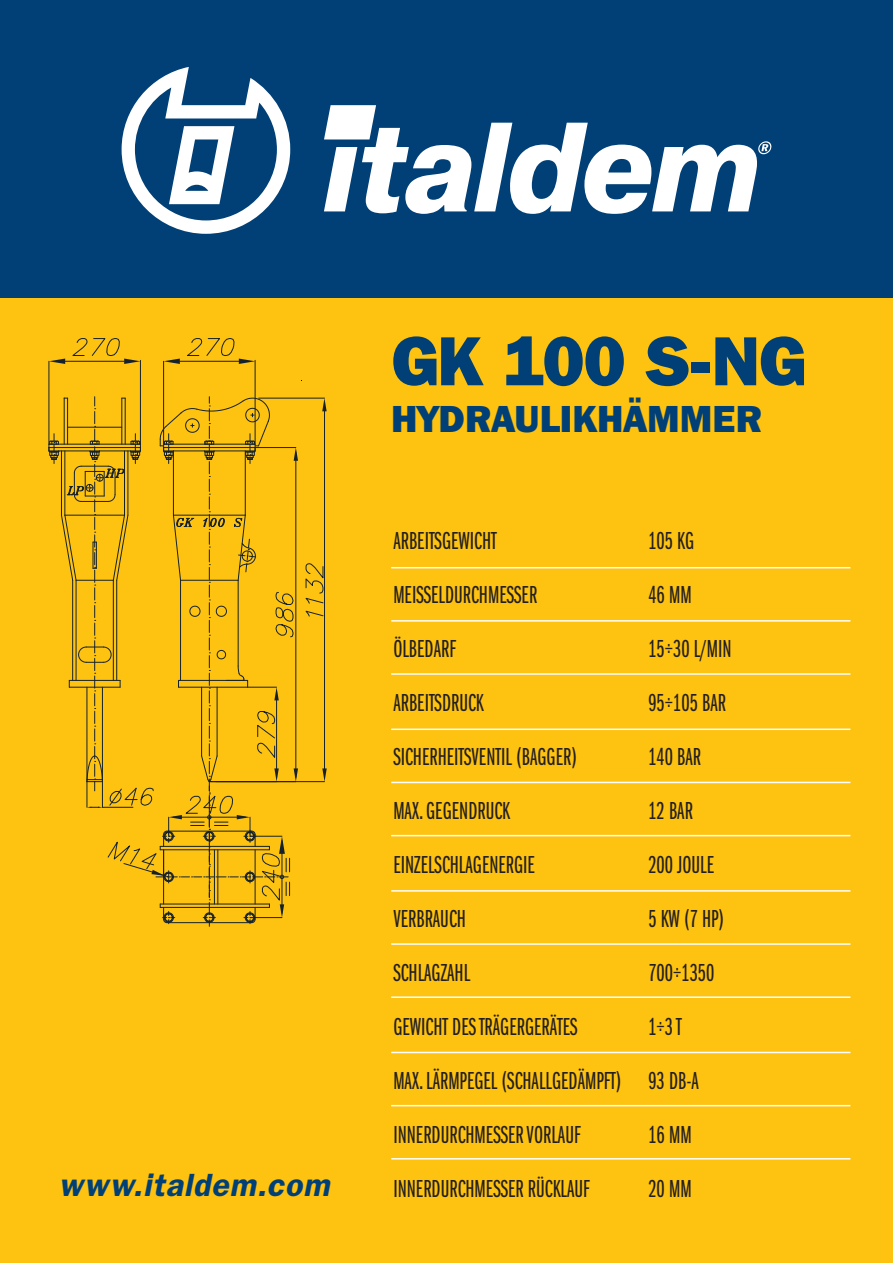
<style>
.page{position:relative;width:893px;height:1263px;background:#fec210}
.page>*{position:absolute;margin:0;border:0;box-sizing:border-box;transform-origin:0 0}
.t1{font:800 69px "Franklin Gothic IT Cby BT";letter-spacing:-.02em;color:#014077}
.t2{font:800 37.5px "Franklin Gothic IT Cby BT";color:#014077}
.t3{font:italic 600 32.25px "Franklin Gothic LT";color:#014077}
.t4{font:25.5px/54px "Franklin Gothic LT Book X Cmpr";color:#231f20}
</style>
<div class="page">
<div style="left:0;top:0;width:893px;height:298px;background:#014077"></div>
<svg style="left:122px;top:67px;width:635px;height:167px"></svg>
<svg style="left:758px;top:141px;width:13px;height:13px"></svg>
<hr style="left:391px;top:567px;width:459px;height:1px;background:#fff">
<hr style="left:391px;top:620px;width:459px;height:2px;background:#fff">
<hr style="left:391px;top:673px;width:459px;height:2px;background:#fff">
<hr style="left:391px;top:728px;width:459px;height:2px;background:#fff">
<hr style="left:391px;top:782px;width:459px;height:1px;background:#fff">
<hr style="left:391px;top:835px;width:459px;height:1px;background:#fff">
<hr style="left:391px;top:890px;width:459px;height:2px;background:#fff">
<hr style="left:391px;top:943px;width:459px;height:2px;background:#fff">
<hr style="left:391px;top:996px;width:459px;height:2px;background:#fff">
<hr style="left:391px;top:1052px;width:459px;height:1px;background:#fff">
<hr style="left:391px;top:1105px;width:459px;height:1px;background:#fff">
<hr style="left:391px;top:1158px;width:459px;height:1px;background:#fff">
<hr style="left:324px;top:402px;width:1px;height:375px;background:#15222e">
<hr style="left:216px;top:781px;width:108px;height:1px;background:#15222e">
<svg style="left:322px;top:768px;width:5px;height:14px"></svg>
<hr style="left:180px;top:361px;width:59px;height:1px;background:#15222e">
<hr style="left:65px;top:361px;width:59px;height:1px;background:#15222e">
<hr style="left:49px;top:361px;width:1px;height:83px;background:#15222e">
<svg style="left:49px;top:359px;width:16px;height:5px"></svg>
<hr style="left:140px;top:360px;width:1px;height:84px;background:#15222e">
<svg style="left:71px;top:338px;width:69px;height:26px"></svg>
<hr style="left:163px;top:361px;width:1px;height:83px;background:#15222e">
<svg style="left:164px;top:359px;width:16px;height:5px"></svg>
<svg style="left:305px;top:610px;width:19px;height:7px"></svg>
<svg style="left:305px;top:563px;width:19px;height:41px"></svg>
<hr style="left:259px;top:398px;width:65px;height:1px;background:#15222e">
<svg style="left:186px;top:338px;width:69px;height:26px"></svg>
<hr style="left:255px;top:360px;width:1px;height:84px;background:#15222e">
<svg style="left:322px;top:398px;width:5px;height:13px"></svg>
<svg style="left:49px;top:397px;width:249px;height:529px"></svg>
<p class="t3" style="left:59px;top:1166px;width:280px">www.italdem.com</p>
<h1 class="t1" style="left:391px;top:317px;width:416px">GK 100 S-NG</h1>
<h2 class="t2" style="left:391px;top:394px;width:372px">HYDRAULIKHÄMMER</h2>
<p class="t4" style="left:393px;top:514px;width:105px">ARBEITSGEWICHT</p>
<p class="t4" style="left:648px;top:514px;width:47px">105 KG</p>
<p class="t4" style="left:393px;top:568px;width:145px">MEISSELDURCHMESSER</p>
<p class="t4" style="left:648px;top:568px;width:45px">46 MM</p>
<p class="t4" style="left:393px;top:622px;width:64px">ÖLBEDARF</p>
<p class="t4" style="left:648px;top:622px;width:85px">15÷30 L/MIN</p>
<p class="t4" style="left:393px;top:676px;width:92px">ARBEITSDRUCK</p>
<p class="t4" style="left:648px;top:676px;width:79px">95÷105 BAR</p>
<p class="t4" style="left:393px;top:730px;width:185px">SICHERHEITSVENTIL (BAGGER)</p>
<p class="t4" style="left:648px;top:730px;width:54px">140 BAR</p>
<p class="t4" style="left:393px;top:784px;width:118px">MAX. GEGENDRUCK</p>
<p class="t4" style="left:648px;top:784px;width:46px">12 BAR</p>
<p class="t4" style="left:393px;top:838px;width:143px">EINZELSCHLAGENERGIE</p>
<p class="t4" style="left:648px;top:838px;width:67px">200 JOULE</p>
<p class="t4" style="left:393px;top:892px;width:74px">VERBRAUCH</p>
<p class="t4" style="left:648px;top:892px;width:77px">5 KW (7 HP)</p>
<p class="t4" style="left:393px;top:946px;width:78px">SCHLAGZAHL</p>
<p class="t4" style="left:648px;top:946px;width:68px">700÷1350</p>
<p class="t4" style="left:393px;top:1000px;width:186px">GEWICHT DES TRÄGERGERÄTES</p>
<p class="t4" style="left:393px;top:1000px;width:307px;text-indent:255px">1÷3 T<br>MAX. LÄRMPEGEL (SCHALLGEDÄMPFT) 93 DB-A<br>INNERDURCHMESSER VORLAUF</p>
<p class="t4" style="left:648px;top:1108px;width:45px">16 MM</p>
<p class="t4" style="left:393px;top:1162px;width:198px">INNERDURCHMESSER RÜCKLAUF</p>
<p class="t4" style="left:648px;top:1162px;width:45px">20 MM</p>
</div>
